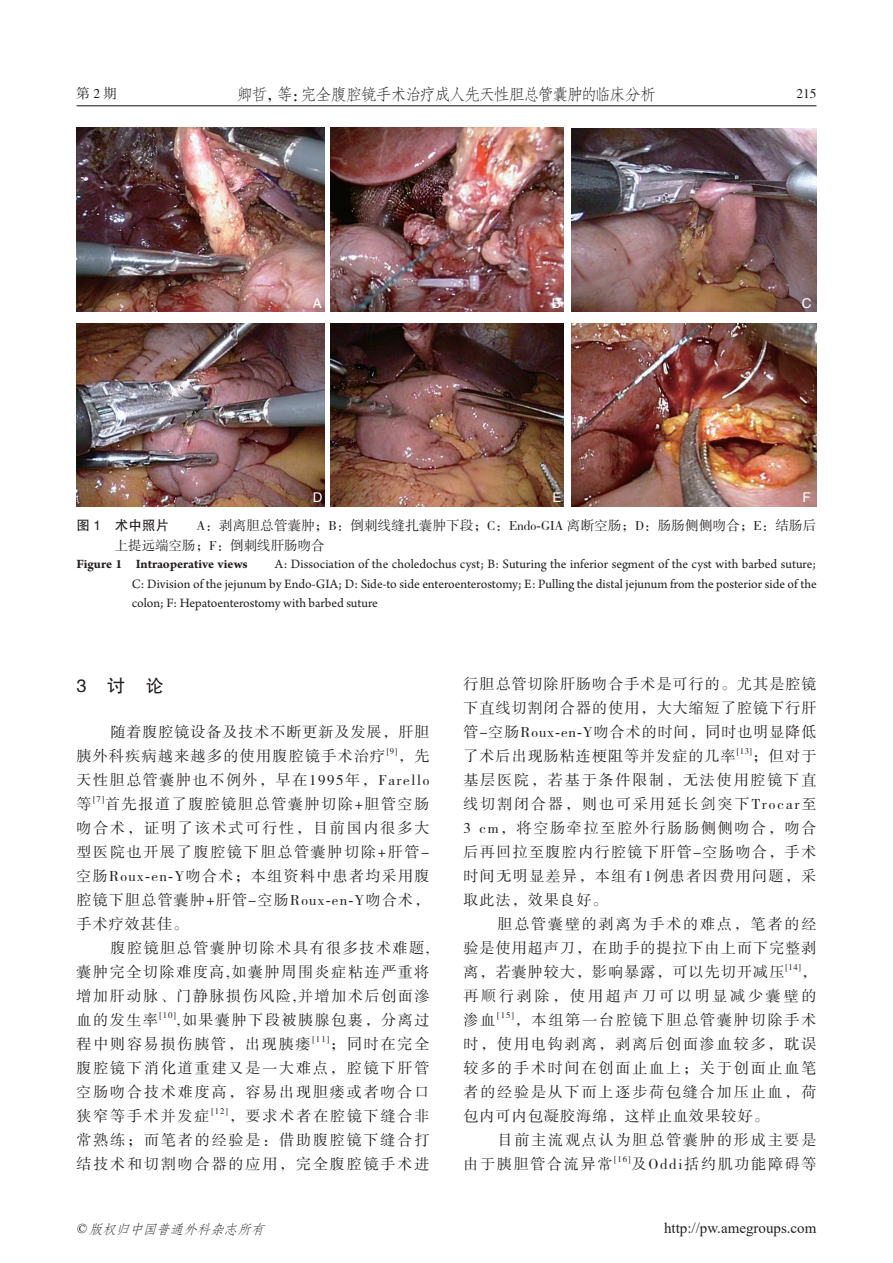
<style>
.page{position:relative;width:893px;height:1263px;background:#fff}
.page>*{position:absolute;margin:0;border:0;box-sizing:border-box;transform-origin:0 0}
.t1{font:18px "FZHTK GBK1 0";color:#231f20}
.t2{font:16.5px "FZFSK GBK1 0";letter-spacing:-.11em;color:#231f20}
.t3{font:15px/24px "FZSSK GBK1 0";letter-spacing:.105em;color:#231f20;text-align:justify}
.t4{font:15px/24px "FZSSK GBK1 0";letter-spacing:.125em;color:#231f20}
.t5{font:15px "Times New Roman";color:#231f20}
.t6{font:13.5px/19.5px "Arno Pro";color:#231f20;text-align:justify}
.t7{font:13.5px/19.5px "FZSSK GBK1 0";letter-spacing:.015em;color:#231f20}
.t8{font:italic 13.5px "FZFSK GBK1 0";color:#231f20}
.t9{font:13.5px "FZHTK GBK1 0";color:#fff}
.t10{font:8.7px "FZSSK GBK1 0";letter-spacing:.115em;color:#231f20}
.s1{font-family:"FZHTK GBK1 0"}
.s2{font-family:"Times New Roman"}
.s3{font-weight:700}
.s4{font-family:"Adobe Song Std";font-weight:300}
</style>
<div class="page">
<hr style="left:77px;top:105px;width:739px;height:1px;background:#231f20">
<img style="left:77px;top:128px;width:247px;height:183px">
<img style="left:331px;top:128px;width:233px;height:183px">
<img style="left:571px;top:128px;width:245px;height:183px">
<img style="left:77px;top:323px;width:247px;height:184px">
<img style="left:331px;top:323px;width:233px;height:184px">
<img style="left:571px;top:323px;width:245px;height:184px">
<p class="t7" style="left:77px;top:85px;width:42px">第2期</p>
<p class="t2" style="left:237px;top:85px;width:421px">卿哲，等：完全腹腔镜手术治疗成人先天性胆总管囊肿的临床分析</p>
<p class="t7" style="left:796px;top:85px;width:22px">215</p>
<p class="t9" style="left:313px;top:295px;width:10px">A</p>
<p class="t9" style="left:552px;top:295px;width:10px">B</p>
<p class="t9" style="left:802px;top:295px;width:11px">C</p>
<p class="t9" style="left:313px;top:490px;width:11px">D</p>
<p class="t9" style="left:552px;top:490px;width:10px">E</p>
<p class="t9" style="left:802px;top:490px;width:10px">F</p>
<p class="t7" style="left:115px;top:516px;width:703px;text-indent:-38px"><span class="s1">图 1　术中照片　　</span>A：剥离胆总管囊肿；B：倒刺线缝扎囊肿下段；C：Endo<span class="s2">-</span>GIA 离断空肠；D：肠肠侧侧吻合；E：结肠后上提远端空肠；F：倒刺线肝肠吻合</p>
<p class="t6" style="left:132px;top:555px;width:686px;text-indent:-55px"><span class="s3">Figure 1 Intraoperative views</span><span class="s4">　　</span>A: Dissociation of the choledochus cyst; B: Suturing the inferior segment of the cyst with barbed suture; C: Division of the jejunum by Endo-GIA; D: Side-to side enteroenterostomy; E: Pulling the distal jejunum from the posterior side of the colon; F: Hepatoenterostomy with barbed suture</p>
<p class="t1" style="left:77px;top:675px;width:89px">3　讨　论</p>
<p class="t3" style="left:77px;top:721px;width:354px;text-indent:34px">随着腹腔镜设备及技术不断更新及发展，肝胆胰外科疾病越来越多的使用腹腔镜手术治疗</p>
<p class="t10" style="left:387px;top:746px;width:12px">[9]</p>
<p class="t3" style="left:77px;top:745px;width:354px;text-indent:322px">，先天性胆总管囊肿也不例外，早在1995年，Farello等</p>
<p class="t10" style="left:93px;top:794px;width:13px">[7]</p>
<p class="t3" style="left:77px;top:793px;width:354px;text-indent:29px">首先报道了腹腔镜 胆总管囊肿切除+胆管空肠吻合术，证明了该术式可行性，目前国内很多大型医院也开展了腹腔镜下胆总管囊肿切除+肝管-空肠Roux<span class="s2">-</span>en<span class="s2">-</span>Y吻合术；本组资料中患者均采用腹腔镜下胆总管囊肿+肝管-空肠Roux<span class="s2">-</span>en<span class="s2">-</span>Y吻合术，手术疗效甚佳。</p>
<p class="t3" style="left:77px;top:937px;width:355px;text-indent:34px">腹腔镜胆总管囊肿切除术具有很多技术难题,囊肿完全切除难度高,如囊肿周围炎症粘连严重将增加肝动脉、门静脉损伤风险,并增加术后创面滲血的发生率</p>
<p class="t10" style="left:160px;top:1010px;width:18px">[10]</p>
<p class="t3" style="left:77px;top:1009px;width:354px;text-indent:100px">,如果囊肿下段被胰腺包裹，分离过程中则容易损伤胰管，出现胰瘘</p>
<p class="t10" style="left:312px;top:1034px;width:18px">[11]</p>
<p class="t3" style="left:77px;top:1033px;width:354px;text-indent:254px">；同时在完全腹腔镜下消化道重建又是一大难点，腔镜下肝管空肠吻合技术难度高，容易出现胆瘘或者吻合口狭窄等手术并发症</p>
<p class="t10" style="left:211px;top:1106px;width:18px">[12]</p>
<p class="t3" style="left:77px;top:1105px;width:354px;text-indent:153px">，要求术者在腔镜下缝合非常熟练；而笔者的经验是：借助腹腔镜下缝合打结技术和切割吻合器的应用，完全腹腔镜手术进</p>
<p class="t3" style="left:463px;top:673px;width:354px">行胆总管切除肝肠吻合手术是可行的。尤其是腔镜下直线切割闭合器的使用，大大缩短了腔镜下行肝管-空肠Roux<span class="s2">-</span>en<span class="s2">-</span>Y吻合术的时间，同时也明显降低了术后出现肠粘连梗阻等并发症的几率</p>
<p class="t10" style="left:737px;top:746px;width:17px">[13]</p>
<p class="t3" style="left:463px;top:745px;width:355px;text-indent:289px">；但对于基层医院，若基于条件限制，无法使用腔镜下直线切割闭合器，则也可采用延长剑突下Trocar至3 cm，将空肠牵拉至腔外行肠肠侧侧吻合，吻合后再回拉至腹腔内行腔镜下肝管-空肠吻合，手术时间无明显差异，本组有1例患者因费用问题，采取此法，效果良好。</p>
<p class="t3" style="left:463px;top:913px;width:354px;text-indent:34px">胆总管囊壁的剥离为手术的难点，笔者的经验是使用超声刀，在助手的提拉下由上而下完整剥离，若囊肿较大，影响暴露，可以先切开减压</p>
<p class="t10" style="left:785px;top:962px;width:17px">[14]</p>
<p class="t3" style="left:463px;top:961px;width:355px;text-indent:338px">，再顺行剥除，使用超声刀可以明显减少囊壁的渗血</p>
<p class="t10" style="left:497px;top:1010px;width:18px">[15]</p>
<p class="t3" style="left:463px;top:1009px;width:354px;text-indent:51px">，本组第一台腔镜下胆总管囊肿切除手术时，使用电钩剥离，剥离后创面渗血较多，耽误较多的手术时间在创面止血上；关于创面止血笔者的经验是从下而上逐步荷包缝合加压止血，荷包内可内包凝胶海绵，这样止血效果较好。</p>
<p class="t4" style="left:463px;top:1129px;width:354px;text-indent:34px">目前主流观点认为胆总管囊肿的形成主要是由于胰胆管合流异常</p>
<p class="t10" style="left:614px;top:1154px;width:18px">[16]</p>
<p class="t3" style="left:632px;top:1153px;width:186px">及Oddi括约肌功能障碍等</p>
<p class="t8" style="left:76px;top:1221px;width:194px"><span class="s2">©</span> 版权归中国普通外科杂志所有</p>
<p class="t5" style="left:664px;top:1217px;width:154px">http://pw.amegroups.com</p>
</div>
